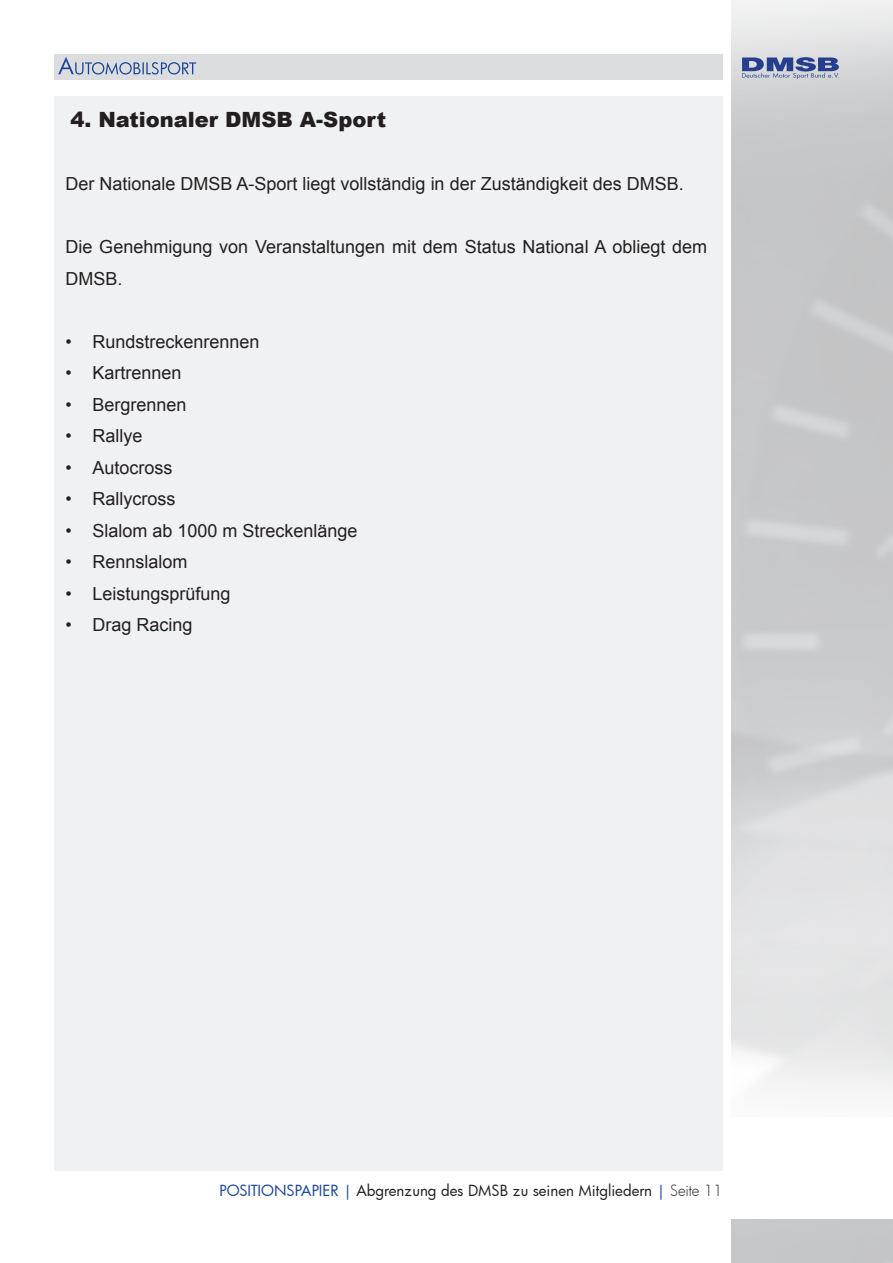
<style>
.page{position:relative;width:893px;height:1263px;background:#fff}
.page>*{position:absolute;margin:0;border:0;box-sizing:border-box;transform-origin:0 0}
.t1{font:900 21px "Arial";color:#231f20}
.t2{font:18px/31.5px "Arial";color:#231f20}
.t3{font:15px "Futura";color:#231f20}
.s1{color:#18469d}
.s2{font-weight:500;color:#18469d}
.s3{font-weight:300}
</style>
<div class="page">
<svg style="left:742px;top:57px;width:97px;height:22px;background:#7f8cb4"></svg>
<div style="left:54px;top:54px;width:669px;height:26px;background:#dcdddf"></div>
<div style="left:54px;top:96px;width:669px;height:1075px;background:#f0f1f2"></div>
<svg style="left:58px;top:57px;width:138px;height:18px"></svg>
<p class="t1" style="left:70px;top:104px;width:317px">4. Nationaler DMSB A-Sport</p>
<p class="t2" style="left:65px;top:168px;width:620px">Der Nationale DMSB A-Sport liegt vollständig in der Zuständigkeit des DMSB.</p>
<p class="t2" style="left:65px;top:231px;width:643px">Die Genehmigung von Veranstaltungen mit dem Status National A obliegt dem<br>DMSB.</p>
<p class="t2" style="left:65px;top:326px;width:196px">• Rundstreckenrennen</p>
<p class="t2" style="left:65px;top:357px;width:118px">• Kartrennen</p>
<p class="t2" style="left:65px;top:389px;width:123px">• Bergrennen</p>
<p class="t2" style="left:65px;top:420px;width:79px">• Rallye</p>
<p class="t2" style="left:65px;top:452px;width:109px">• Autocross</p>
<p class="t2" style="left:65px;top:483px;width:111px">• Rallycross</p>
<p class="t2" style="left:65px;top:515px;width:294px">• Slalom ab 1000 m Streckenlänge</p>
<p class="t2" style="left:65px;top:546px;width:124px">• Rennslalom</p>
<p class="t2" style="left:65px;top:578px;width:167px">• Leistungsprüfung</p>
<p class="t2" style="left:65px;top:609px;width:129px">• Drag Racing</p>
<p class="t3" style="left:220px;top:1180px;width:505px"><span class="s1">positionspapier</span> <span class="s2">|</span> Abgrenzung des DMSB zu seinen Mitgliedern <span class="s2">|</span> <span class="s3">Seite 11</span></p>
</div>
